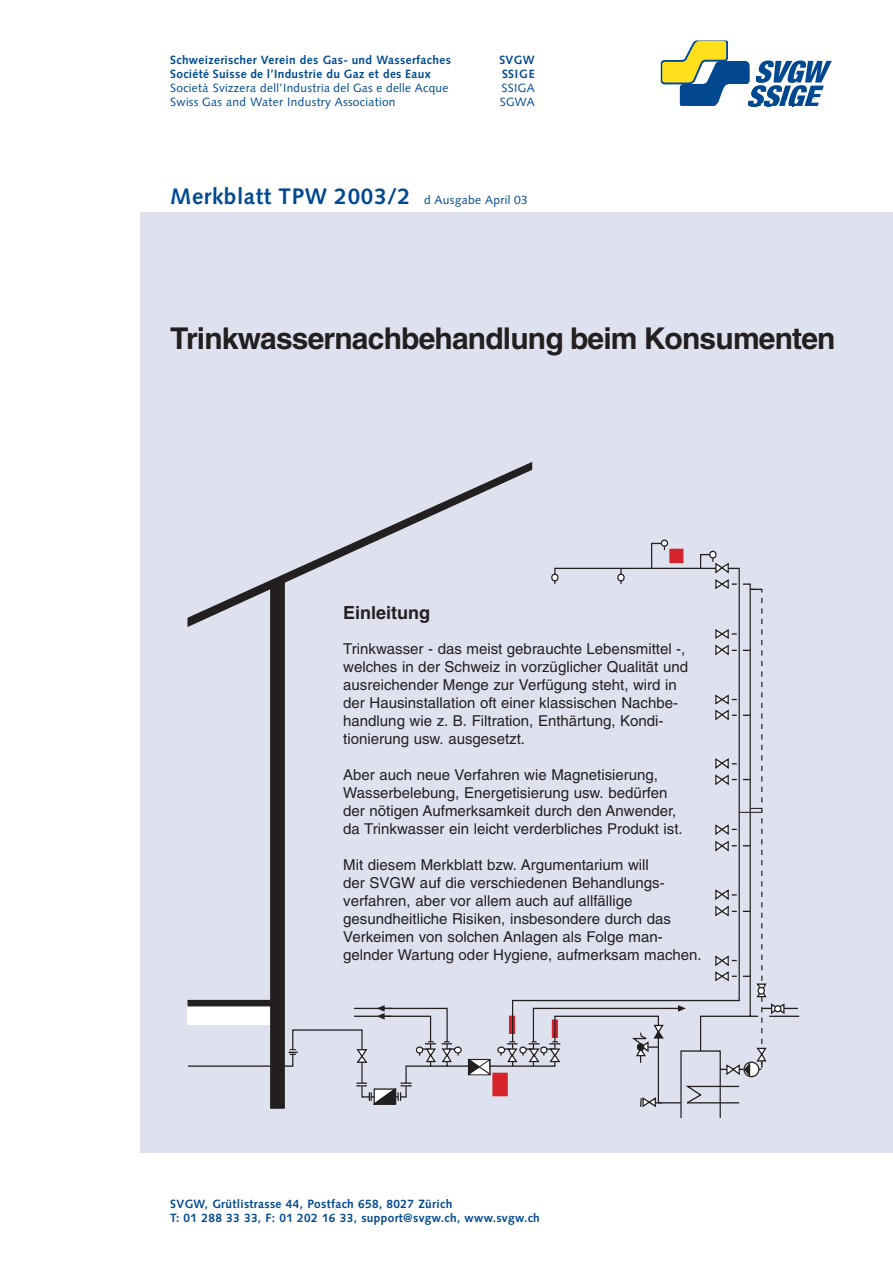
<style>
.page{position:relative;width:893px;height:1263px;background:#fff}
.page>*{position:absolute;margin:0;border:0;box-sizing:border-box;transform-origin:0 0}
.t1{font:700 30px "Helvetica";letter-spacing:-.03em;color:#231f20}
.t2{font:700 22.5px "Syntax";letter-spacing:.03em;color:#014990}
.t3{font:700 18px "Helvetica";color:#231f20}
.t4{font:15px/18px "Helvetica";color:#231f20}
.t5{font:700 12px/14px "Syntax";letter-spacing:.03em;color:#014990}
.t6{font:12px "Syntax";letter-spacing:.03em;color:#014990}
.s1{font-weight:400;font-size:12px}
</style>
<div class="page">
<div style="left:140px;top:213px;width:752px;height:940px;background:#dee2ef"></div>
<svg style="left:660px;top:40px;width:171px;height:67px"></svg>
<svg style="left:300px;top:462px;width:233px;height:105px"></svg>
<svg style="left:187px;top:567px;width:313px;height:530px"></svg>
<svg style="left:356px;top:1048px;width:12px;height:16px"></svg>
<div style="left:416px;top:1046px;width:7px;height:8px;background:#fff;border:1px solid #231f20;border-radius:50%"></div>
<svg style="left:454px;top:1046px;width:8px;height:8px"></svg>
<svg style="left:419px;top:1041px;width:40px;height:22px"></svg>
<svg style="left:497px;top:1046px;width:8px;height:8px"></svg>
<div style="left:492px;top:1073px;width:15px;height:23px;background:#d62229;border:1px solid #d62229"></div>
<svg style="left:356px;top:1083px;width:55px;height:22px"></svg>
<svg style="left:269px;top:576px;width:29px;height:533px"></svg>
<svg style="left:376px;top:1005px;width:15px;height:15px"></svg>
<svg style="left:500px;top:540px;width:285px;height:577px"></svg>
<svg style="left:467px;top:1059px;width:24px;height:17px"></svg>
<p class="t5" style="left:170px;top:54px;width:282px">Schweizerischer Verein des Gas- und Wasserfaches</p>
<p class="t5" style="left:499px;top:54px;width:37px">SVGW</p>
<p class="t5" style="left:170px;top:68px;width:262px">Société Suisse de l’Industrie du Gaz et des Eaux</p>
<p class="t5" style="left:502px;top:68px;width:34px">SSIGE</p>
<p class="t6" style="left:170px;top:83px;width:280px">Società Svizzera dell’Industria del Gas e delle Acque</p>
<p class="t6" style="left:501px;top:83px;width:35px">SSIGA</p>
<p class="t6" style="left:170px;top:97px;width:227px">Swiss Gas and Water Industry Association</p>
<p class="t6" style="left:500px;top:97px;width:36px">SGWA</p>
<h2 class="t2" style="left:170px;top:187px;width:359px">Merkblatt TPW 2003/2 <span class="s1">d Ausgabe April 03</span></h2>
<h1 class="t1" style="left:170px;top:327px;width:667px">Trinkwassernachbehandlung beim Konsumenten</h1>
<p class="t3" style="left:343px;top:606px;width:88px">Einleitung</p>
<p class="t4" style="left:343px;top:641px;width:346px">Trinkwasser - das meist gebrauchte Lebensmittel -, welches in der Schweiz in vorzüglicher Qualität und ausreichender Menge zur Verfügung steht, wird in der Hausinstallation oft einer klassischen Nachbe&shy;handlung wie z. B. Filtration, Enthärtung, Kondi&shy;tionierung usw. ausgesetzt.</p>
<p class="t4" style="left:343px;top:767px;width:341px">Aber auch neue Verfahren wie Magnetisierung, Wasserbelebung, Energetisierung usw. bedürfen der nötigen Aufmerksamkeit durch den Anwender, da Trinkwasser ein leicht verderbliches Produkt ist.</p>
<p class="t4" style="left:343px;top:857px;width:360px">Mit diesem Merkblatt bzw. Argumentarium will<br>der SVGW auf die verschiedenen Behandlungs&shy;verfahren, aber vor allem auch auf allfällige gesundheitliche Risiken, insbesondere durch das Verkeimen von solchen Anlagen als Folge man&shy;gelnder Wartung oder Hygiene, aufmerksam machen.</p>
<p class="t5" style="left:170px;top:1198px;width:371px">SVGW, Grütlistrasse 44, Postfach 658, 8027 Zürich<br>T: 01 288 33 33, F: 01 202 16 33, support@svgw.ch, www.svgw.ch</p>
</div>
